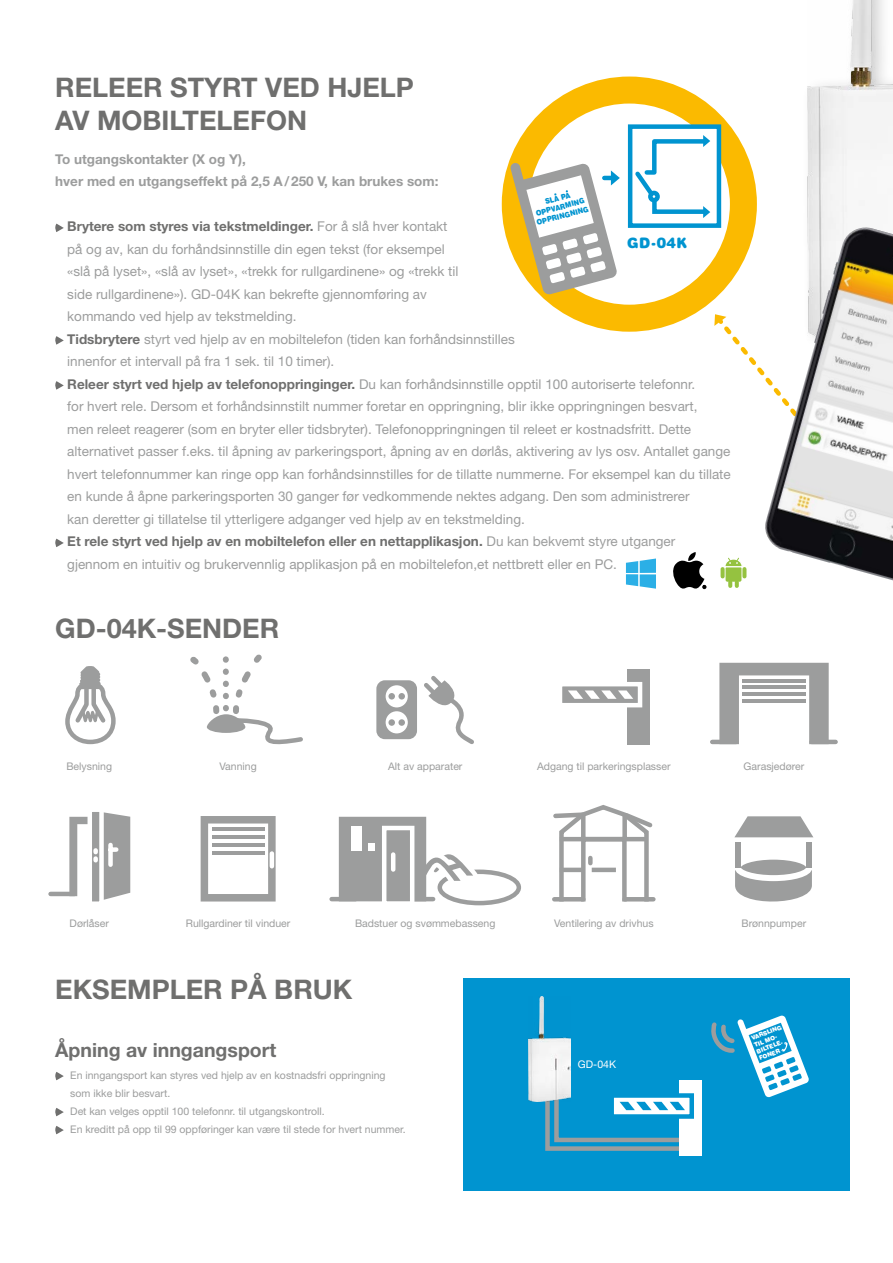
<style>
.page{position:relative;width:893px;height:1263px;background:#fff}
.page>*{position:absolute;margin:0;border:0;box-sizing:border-box;transform-origin:0 0}
.t1{font:700 27px/32.4px "Helvetica Neue CE";color:#6f6f6e}
.t2{font:700 19.5px "Helvetica Neue CE";color:#6f6f6e}
.t3{font:14.25px "Swiss 721 Blk Rnd AT";color:#0094d0}
.t4{font:13.5px/22.5px "Helvetica Neue CE";color:#9c9d9d}
.t5{font:700 13.5px/22.5px "Helvetica Neue CE";color:#9c9d9d}
.t6{font:10.5px/18px "Helvetica Neue CE";color:#9c9d9d}
.t7{font:10.5px "Helvetica Neue CE";color:#fff}
.t8{font:7.5px/9px "Swiss 721 Blk Rnd AT";color:#0094d0;text-align:center;scale:.9 1}
.t9{font:6px/7.2px "Swiss 721 Blk Rnd AT";color:#fff}
.s1{font-weight:700;color:#6f6f6e}
</style>
<div class="page">
<svg style="left:55px;top:1072px;width:9px;height:8px"></svg>
<svg style="left:55px;top:1108px;width:9px;height:8px"></svg>
<svg style="left:55px;top:1126px;width:9px;height:8px"></svg>
<img style="left:807px;top:0;width:86px;height:227px">
<svg style="left:714px;top:314px;width:48px;height:62px"></svg>
<img style="left:762px;top:227px;width:131px;height:353px">
<svg style="left:55px;top:224px;width:9px;height:8px"></svg>
<svg style="left:55px;top:336px;width:9px;height:9px"></svg>
<svg style="left:55px;top:381px;width:9px;height:9px"></svg>
<svg style="left:55px;top:539px;width:9px;height:8px"></svg>
<svg style="left:190px;top:654px;width:113px;height:91px"></svg>
<svg style="left:424px;top:676px;width:50px;height:68px"></svg>
<div style="left:376px;top:680px;width:41px;height:59px;background:#9c9d9d;border-radius:9px"></div>
<div style="left:386px;top:685px;width:22px;height:22px;background:#fff;border-radius:50%"></div>
<div style="left:386px;top:711px;width:22px;height:22px;background:#fff;border-radius:50%"></div>
<div style="left:388px;top:693px;width:7px;height:6px;background:#9c9d9d;border-radius:50%"></div>
<div style="left:398px;top:693px;width:7px;height:6px;background:#9c9d9d;border-radius:50%"></div>
<div style="left:388px;top:719px;width:7px;height:7px;background:#9c9d9d;border-radius:50%"></div>
<div style="left:398px;top:719px;width:7px;height:7px;background:#9c9d9d;border-radius:50%"></div>
<div style="left:627px;top:669px;width:23px;height:75px;background:#9c9d9d"></div>
<div style="left:558px;top:682px;width:84px;height:25px;background:#9c9d9d;border:4px solid #fff"></div>
<svg style="left:568px;top:690px;width:65px;height:9px"></svg>
<svg style="left:719px;top:663px;width:110px;height:81px"></svg>
<hr style="left:712px;top:740px;width:24px;height:4px;background:#9c9d9d">
<hr style="left:812px;top:740px;width:24px;height:4px;background:#9c9d9d">
<hr style="left:742px;top:679px;width:64px;height:3px;background:#9c9d9d">
<hr style="left:742px;top:685px;width:64px;height:4px;background:#9c9d9d">
<hr style="left:742px;top:692px;width:64px;height:4px;background:#9c9d9d">
<hr style="left:742px;top:699px;width:64px;height:4px;background:#9c9d9d">
<hr style="left:51px;top:892px;width:24px;height:4px;background:#9c9d9d">
<svg style="left:69px;top:812px;width:61px;height:89px"></svg>
<svg style="left:201px;top:816px;width:75px;height:85px"></svg>
<hr style="left:270px;top:853px;width:4px;height:13px;background:#fff">
<hr style="left:212px;top:827px;width:52px;height:4px;background:#9c9d9d">
<hr style="left:212px;top:835px;width:52px;height:4px;background:#9c9d9d">
<hr style="left:212px;top:843px;width:52px;height:3px;background:#9c9d9d">
<hr style="left:212px;top:851px;width:52px;height:3px;background:#9c9d9d">
<svg style="left:552px;top:805px;width:104px;height:97px"></svg>
<div style="left:581px;top:837px;width:46px;height:67px;border:4px solid #9c9d9d"></div>
<svg style="left:735px;top:870px;width:77px;height:32px;background:#adaeae"></svg>
<svg style="left:738px;top:857px;width:71px;height:21px"></svg>
<div style="left:735px;top:854px;width:77px;height:27px;border:6px solid #fff;border-radius:50%"></div>
<div style="left:735px;top:841px;width:5px;height:26px;background:#9c9d9d"></div>
<div style="left:806px;top:841px;width:6px;height:26px;background:#9c9d9d"></div>
<svg style="left:734px;top:816px;width:79px;height:21px"></svg>
<div style="left:438px;top:869px;width:83px;height:36px;border:4px solid #9c9d9d;border-radius:50%"></div>
<svg style="left:426px;top:850px;width:52px;height:35px"></svg>
<div style="left:339px;top:817px;width:87px;height:84px;background:#9c9d9d"></div>
<hr style="left:332px;top:897px;width:24px;height:4px;background:#9c9d9d">
<hr style="left:409px;top:897px;width:24px;height:4px;background:#9c9d9d">
<div style="left:382px;top:826px;width:32px;height:80px;background:#9c9d9d;border:4px solid #fff"></div>
<hr style="left:391px;top:854px;width:4px;height:15px;background:#fff">
<div style="left:351px;top:826px;width:11px;height:24px;background:#fff"></div>
<div style="left:368px;top:843px;width:7px;height:7px;background:#fff"></div>
<hr style="left:592px;top:868px;width:24px;height:4px;background:#9c9d9d">
<svg style="left:515px;top:90px;width:228px;height:228px"></svg>
<div style="left:502px;top:77px;width:255px;height:255px;border:27px solid #fbba00;border-radius:50%"></div>
<svg style="left:65px;top:666px;width:51px;height:79px"></svg>
<div style="left:628px;top:124px;width:93px;height:104px;background:#fff;border:4px solid #0094d0"></div>
<svg style="left:631px;top:135px;width:79px;height:83px"></svg>
<div style="left:463px;top:978px;width:387px;height:213px;background:#0094d0"></div>
<img style="left:528px;top:996px;width:43px;height:106px">
<div style="left:679px;top:1080px;width:23px;height:75px;background:#fff"></div>
<svg style="left:692px;top:1093px;width:2px;height:26px"></svg>
<svg style="left:543px;top:1092px;width:149px;height:59px"></svg>
<svg style="left:711px;top:1015px;width:98px;height:83px"></svg>
<svg style="left:673px;top:552px;width:33px;height:37px"></svg>
<div style="left:720px;top:569px;width:6px;height:7px;background:#d2e5ae"></div>
<div style="left:741px;top:569px;width:6px;height:7px;background:#c8df9c"></div>
<svg style="left:721px;top:558px;width:25px;height:28px"></svg>
<svg style="left:626px;top:558px;width:30px;height:31px"></svg>
<svg style="left:510px;top:162px;width:110px;height:133px"></svg>
<h1 class="t1" style="left:55px;top:72px;width:360px">RELEER STYRT VED HJELP<br>AV MOBILTELEFON</h1>
<p class="t5" style="left:55px;top:148px;width:385px">To utgangskontakter (X og Y),<br>hver med en utgangseffekt på 2,5 A/250 V, kan brukes som:</p>
<p class="t4" style="left:67px;top:215px;width:665px"><span class="s1">Brytere som styres via tekstmeldinger.</span> For å slå hver kontakt<br>på og av, kan du forhåndsinnstille din egen tekst (for eksempel<br>«slå på lyset», «slå av lyset», «trekk for rullgardinene» og «trekk til<br>side rullgardinene»). GD-04K kan bekrefte gjennomføring av<br>kommando ved hjelp av tekstmelding.<br><span class="s1">Tidsbrytere</span> styrt ved hjelp av en mobiltelefon (tiden kan forhåndsinnstilles<br>innenfor et intervall på fra 1 sek. til 10 timer).<br><span class="s1">Releer styrt ved hjelp av telefonoppringinger.</span> Du kan forhåndsinnstille opptil 100 autoriserte telefonnr.<br>for hvert rele. Dersom et forhåndsinnstilt nummer foretar en oppringning, blir ikke oppringningen besvart,<br>men releet reagerer (som en bryter eller tidsbryter). Telefonoppringningen til releet er kostnadsfritt. Dette alternativet passer f.eks. til åpning av parkeringsport, åpning av en dørlås, aktivering av lys osv. Antallet gange hvert telefonnummer kan ringe opp kan forhåndsinnstilles for de tillatte nummerne. For eksempel kan du tillate en kunde å åpne parkeringsporten 30 ganger før vedkommende nektes adgang. Den som administrerer<br>kan deretter gi tillatelse til ytterligere adganger ved hjelp av en tekstmelding.<br><span class="s1">Et rele styrt ved hjelp av en mobiltelefon eller en nettapplikasjon.</span> Du kan bekvemt styre utganger gjennom en intuitiv og brukervennlig applikasjon på en mobiltelefon,et nettbrett eller en PC.</p>
<p class="t8" style="left:531px;top:201px;width:61px;rotate:-15deg">SLA PA<br>OPPVARMING<br>OPPRINGNING</p>
<p class="t3" style="left:627px;top:234px;width:61px">GD-04K</p>
<h1 class="t1" style="left:55px;top:612px;width:226px">GD-04K-SENDER</h1>
<p class="t6" style="left:66px;top:757px;width:47px">Belysning</p>
<p class="t6" style="left:219px;top:757px;width:39px">Vanning</p>
<p class="t6" style="left:388px;top:757px;width:76px">Alt av apparater</p>
<p class="t6" style="left:537px;top:757px;width:135px">Adgang til parkeringsplasser</p>
<p class="t6" style="left:744px;top:757px;width:62px">Garasjedører</p>
<p class="t6" style="left:70px;top:914px;width:41px">Dørlåser</p>
<p class="t6" style="left:186px;top:914px;width:106px">Rullgardiner til vinduer</p>
<p class="t6" style="left:355px;top:914px;width:142px">Badstuer og svømmebasseng</p>
<p class="t6" style="left:554px;top:914px;width:101px">Ventilering av drivhus</p>
<p class="t6" style="left:741px;top:914px;width:66px">Brønnpumper</p>
<h1 class="t1" style="left:55px;top:973px;width:299px">EKSEMPLER PÅ BRUK</h1>
<h2 class="t2" style="left:55px;top:1038px;width:223px">Åpning av inngangsport</h2>
<p class="t6" style="left:70px;top:1066px;width:337px">En inngangsport kan styres ved hjelp av en kostnadsfri oppringning som ikke blir besvart.<br>Det kan velges opptil 100 telefonnr. til utgangskontroll.<br>En kreditt på opp til 99 oppføringer kan være til stede for hvert nummer.</p>
<p class="t7" style="left:578px;top:1058px;width:40px">GD-04K</p>
<p class="t9" style="left:750px;top:1035px;width:33px;rotate:-21deg">VARSLING<br>TIL MO-<br>BILTELE-<br>FONER</p>
</div>
